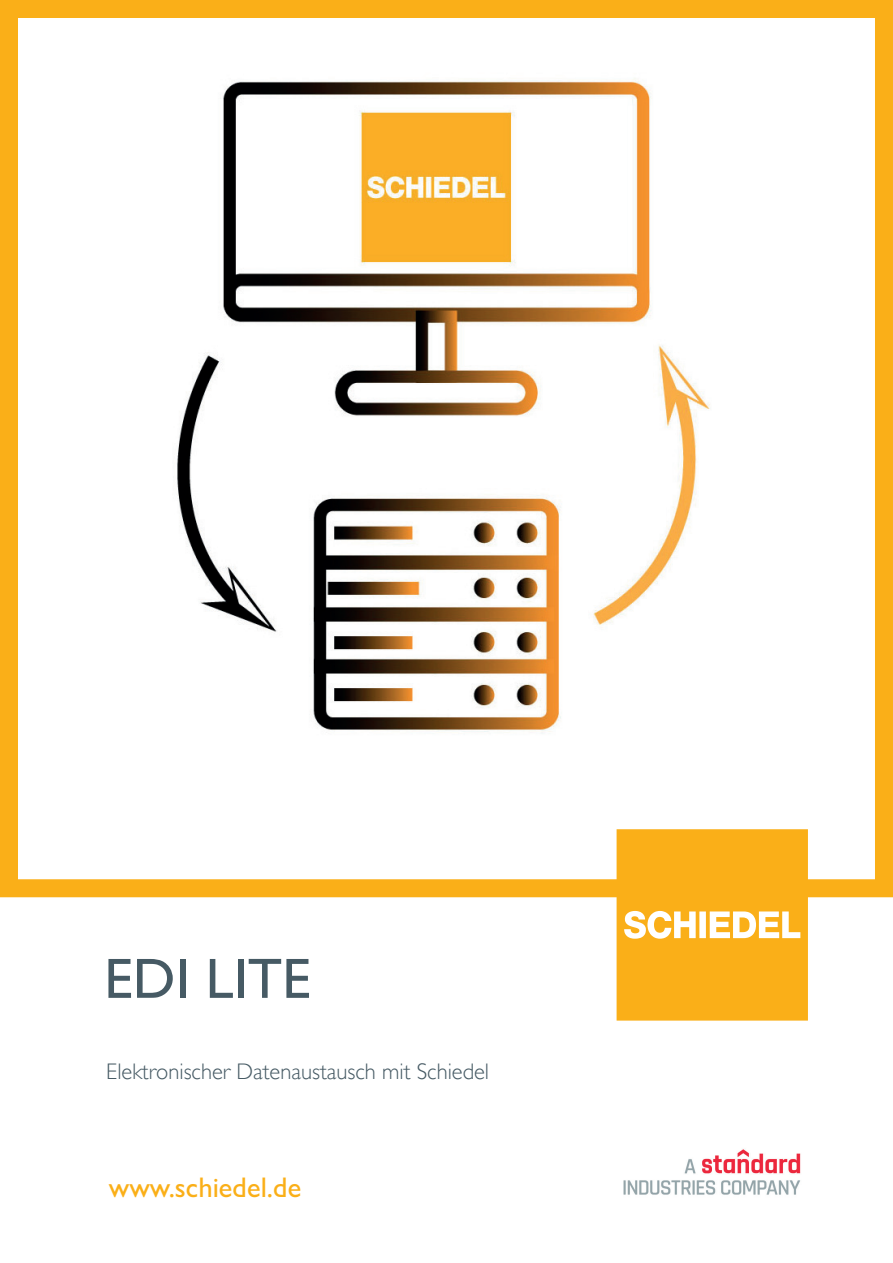
<style>
.page{position:relative;width:893px;height:1263px;background:#fff}
.page>*{position:absolute;margin:0;border:0;box-sizing:border-box;transform-origin:0 0}
.t1{font:57px "Gill Sans Alt One WGL";color:#465a64}
.t2{font:500 28.5px "Gill Sans Nova";color:#faaf18}
.t3{font:22.5px "Gill Sans Alt One WGL Light";color:#465a64}
</style>
<div class="page">
<div style="left:0;top:0;width:893px;height:897px;border:18px solid #faaf18"></div>
<img style="left:623px;top:1149px;width:178px;height:46px">
<img style="left:177px;top:78px;width:533px;height:656px">
<svg style="left:617px;top:829px;width:191px;height:191px"></svg>
<h1 class="t1" style="left:104px;top:939px;width:208px">EDI LITE</h1>
<p class="t3" style="left:106px;top:1056px;width:384px">Elektronischer Datenaustausch mit Schiedel</p>
<p class="t2" style="left:109px;top:1169px;width:194px">www.schiedel.de</p>
</div>
